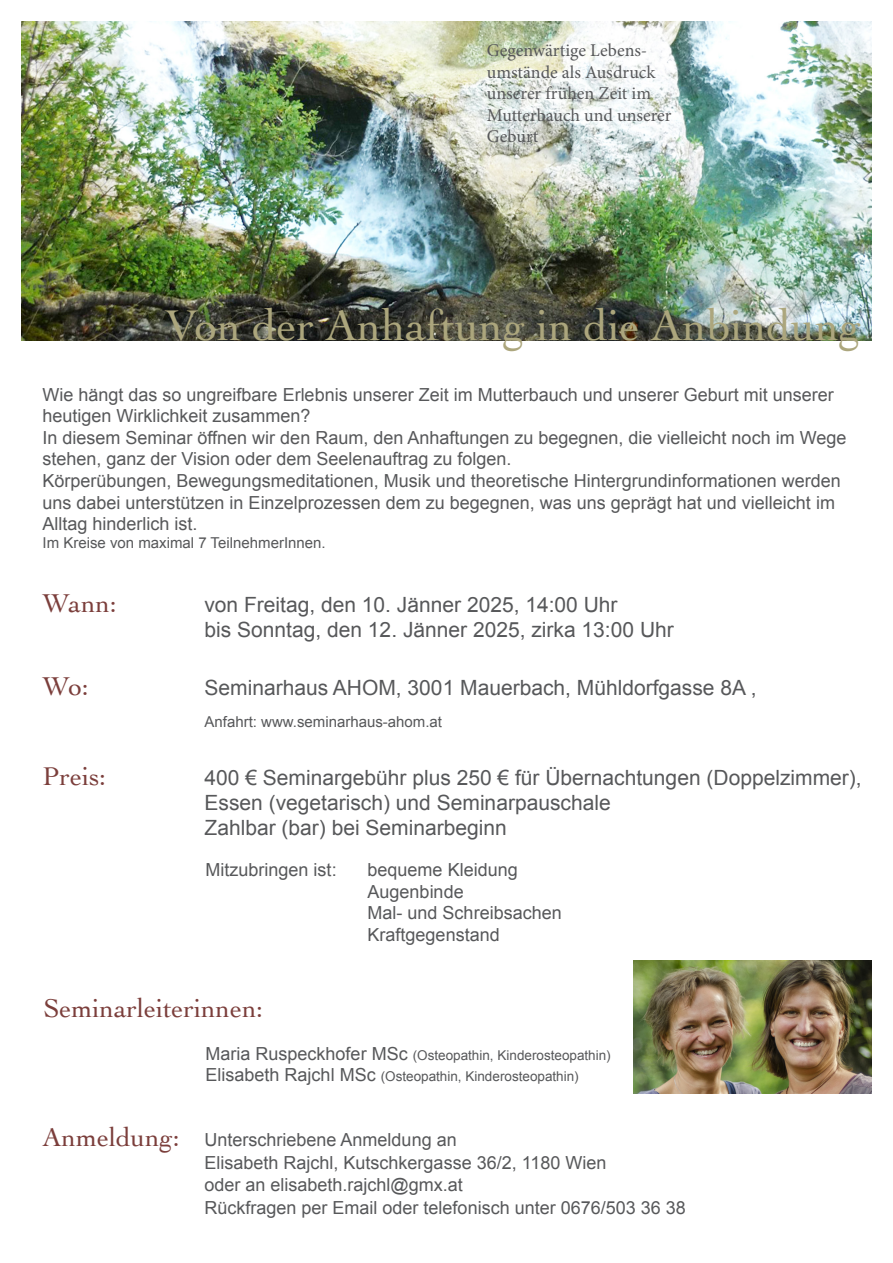
<style>
.page{position:relative;width:893px;height:1263px;background:#fff}
.page>*{position:absolute;margin:0;border:0;box-sizing:border-box;transform-origin:0 0}
.t1{font:45px "Cochin";color:#aca67d}
.t2{font:27px "Cochin";color:#7b3e3b}
.t3{font:21px/25.2px "Arial";color:#57585a}
.t4{font:18px/21.6px "Arial";color:#57585a}
.t5{font:18px/21.6px "Minion Pro";color:#57585a}
.t6{font:15px "Arial";color:#57585a}
.t7{font:13.5px/21.6px "Arial";color:#57585a}
.s1{font-size:18px}
.s2{font-family:"Cochin";font-size:27px;color:#7b3e3b}
</style>
<div class="page">
<img style="left:21px;top:21px;width:851px;height:319px">
<img style="left:634px;top:960px;width:238px;height:134px">
<p class="t5" style="left:487px;top:39px;width:186px">Gegenwärtige Lebens&shy;umstände als Ausdruck unserer frühen Zeit im<br>Mutterbauch und unserer<br>Geburt</p>
<h1 class="t1" style="left:165px;top:295px;width:698px">Von der Anhaftung in die Anbindung</h1>
<p class="t4" style="left:43px;top:384px;width:805px">Wie hängt das so ungreifbare Erlebnis unserer Zeit im Mutterbauch und unserer Geburt mit unserer heutigen Wirklichkeit zusammen?<br>In diesem Seminar öffnen wir den Raum, den Anhaftungen zu begegnen, die vielleicht noch im Wege stehen, ganz der Vision oder dem Seelenauftrag zu folgen.<br>Körperübungen, Bewegungsmeditationen, Musik und theoretische Hintergrundinformationen werden uns dabei unterstützen in Einzelprozessen dem zu begegnen, was uns geprägt hat und vielleicht im Alltag hinderlich ist.</p>
<p class="t6" style="left:43px;top:533px;width:285px">Im Kreise von maximal 7 TeilnehmerInnen.</p>
<h2 class="t2" style="left:43px;top:585px;width:76px">Wann:</h2>
<p class="t3" style="left:204px;top:592px;width:471px">von Freitag, den 10. Jänner 2025, 14:00 Uhr<br>bis Sonntag, den 12. Jänner 2025, zirka 13:00 Uhr</p>
<h2 class="t2" style="left:43px;top:668px;width:48px">Wo:</h2>
<p class="t3" style="left:205px;top:675px;width:554px">Seminarhaus AHOM, 3001 Mauerbach, Mühldorfgasse 8A ,</p>
<p class="t6" style="left:205px;top:712px;width:239px">Anfahrt: www.seminarhaus-ahom.at</p>
<h2 class="t2" style="left:43px;top:758px;width:65px">Preis:</h2>
<p class="t3" style="left:205px;top:765px;width:659px">400 € Seminargebühr plus 250 € für Übernachtungen (Doppelzimmer),<br>Essen (vegetarisch) und Seminarpauschale<br>Zahlbar (bar) bei Seminarbeginn</p>
<p class="t4" style="left:206px;top:859px;width:133px">Mitzubringen ist:</p>
<p class="t4" style="left:368px;top:859px;width:196px">bequeme Kleidung<br>Augenbinde<br>Mal- und Schreibsachen<br>Kraftgegenstand</p>
<h2 class="t2" style="left:44px;top:989px;width:221px">Seminarleiterinnen:</h2>
<p class="t7" style="left:206px;top:1044px;width:407px"><span class="s1">Maria Ruspeckhofer MSc</span> (Osteopathin, Kinderosteopathin)<br><span class="s1">Elisabeth Rajchl MSc</span> (Osteopathin, Kinderosteopathin)</p>
<p class="t4" style="left:205px;top:1129px;width:483px;line-height:22.5px;text-indent:-162px"><span class="s2">Anmeldung:</span> Unterschriebene Anmeldung an<br>Elisabeth Rajchl, Kutschkergasse 36/2, 1180 Wien<br>oder an elisabeth.rajchl@gmx.at<br>Rückfragen per Email oder telefonisch unter 0676/503 36 38</p>
</div>
